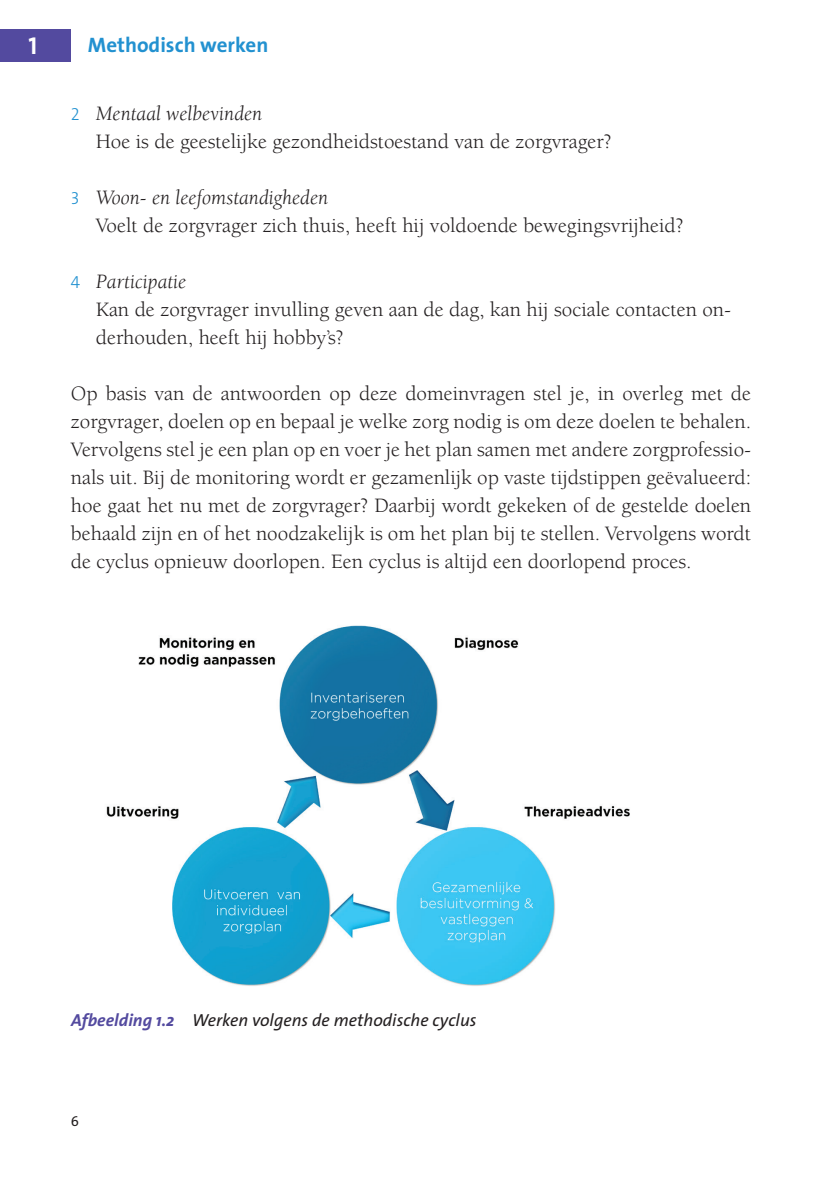
<style>
.page{position:relative;width:837px;height:1184px;background:#fff}
.page>*{position:absolute;margin:0;border:0;box-sizing:border-box;transform-origin:0 0}
.t1{font:24.5px "The Sans Bold Caps";color:#fff}
.t2{font:21px/28px "Berkeley";color:#231f20}
.t3{font:700 21px "The Sans";color:#2291d0}
.t4{font:italic 17.5px "The Sans";color:#231f20}
.t5{font:14px "The Sans";color:#231f20}
.s1{font-family:"The Sans Light Caps";font-size:17.5px;color:#2291d0}
.s2{font-style:italic}
.s3{font-weight:700;color:#534a9f}
</style>
<div class="page">
<div style="left:0;top:29px;width:71px;height:33px;background:#534a9f"></div>
<img style="left:106px;top:625px;width:524px;height:361px">
<p class="t1" style="left:28px;top:25px;width:10px">1</p>
<p class="t3" style="left:88px;top:27px;width:182px">Methodisch werken</p>
<p class="t2" style="left:96px;top:100px;width:517px;text-indent:-25px"><span class="s1">2</span> <span class="s2">Mentaal welbevinden<br></span>Hoe is de geestelijke gezondheidstoestand van de zorgvrager?</p>
<p class="t2" style="left:96px;top:184px;width:589px;text-indent:-25px"><span class="s1">3</span> <span class="s2">Woon- en leefomstandigheden<br></span>Voelt de zorgvrager zich thuis, heeft hij voldoende bewegingsvrijheid?</p>
<p class="t2" style="left:96px;top:268px;width:636px;text-indent:-25px"><span class="s1">4</span> <span class="s2">Participatie<br></span>Kan de zorgvrager invulling geven aan de dag, kan hij sociale contacten on&shy;derhouden, heeft hij hobby’s?</p>
<p class="t2" style="left:71px;top:380px;width:681px;text-align:justify">Op basis van de antwoorden op deze domeinvragen stel je, in overleg met de zorgvrager, doelen op en bepaal je welke zorg nodig is om deze doelen te behalen.<br>Vervolgens stel je een plan op en voer je het plan samen met andere zorgprofessio&shy;nals uit. Bij de monitoring wordt er gezamenlijk op vaste tijdstippen geëvalueerd: hoe gaat het nu met de zorgvrager? Daarbij wordt gekeken of de gestelde doelen behaald zijn en of het noodzakelijk is om het plan bij te stellen. Vervolgens wordt de cyclus opnieuw doorlopen. Een cyclus is altijd een doorlopend proces.</p>
<p class="t4" style="left:71px;top:1005px;width:407px"><span class="s3">Afbeelding 1.2</span> Werken volgens de methodische cyclus</p>
<p class="t5" style="left:71px;top:1109px;width:10px">6</p>
</div>
